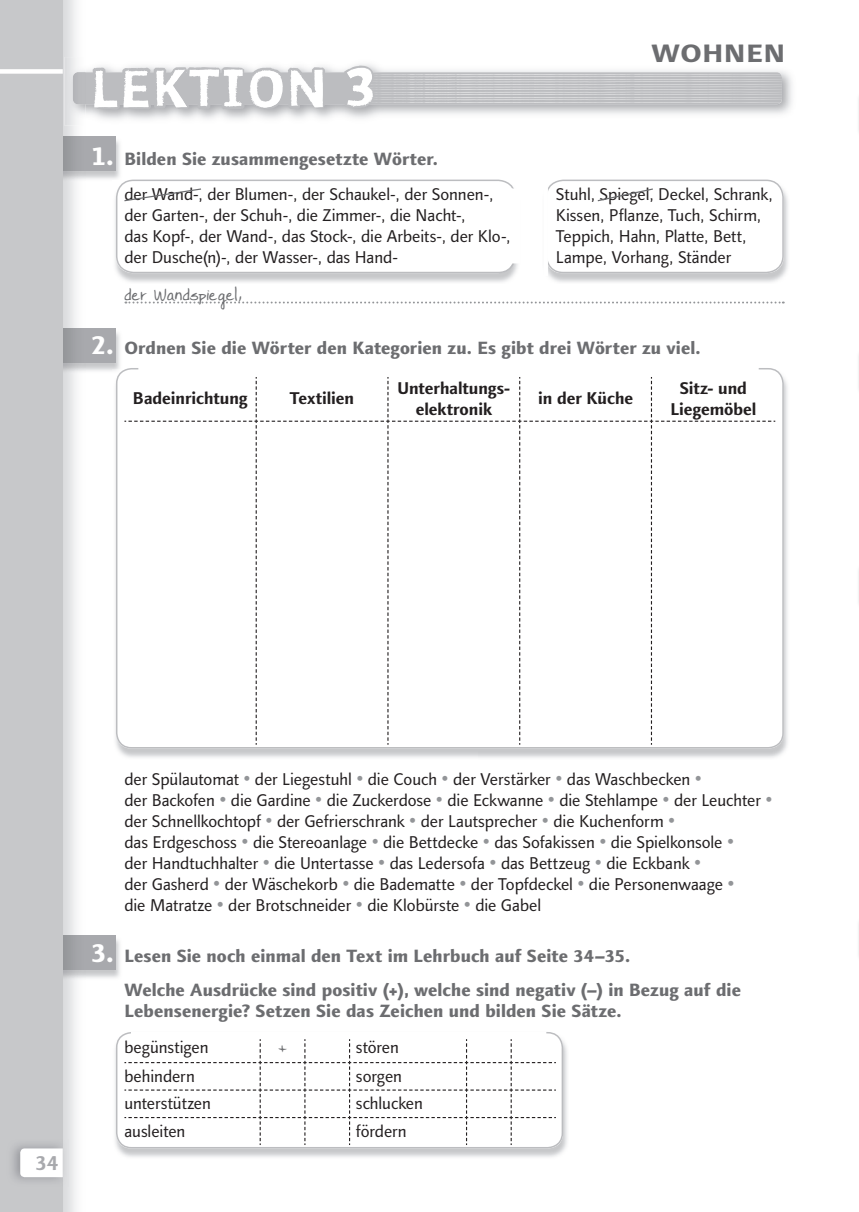
<style>
.page{position:relative;width:859px;height:1212px;background:#fff}
.page>*{position:absolute;margin:0;border:0;box-sizing:border-box;transform-origin:0 0}
.t1{font:27px "Bettys Hand H Demi uj";letter-spacing:.005em;color:#6c6d70}
.t2{font:25.5px "Finnegan Extra Bolduj";letter-spacing:.03em;color:#6c6d70;scale:1.1 1}
.t3{font:700 21px "Finnegan";color:#a8a9ad}
.t4{font:18px/33.8px "Finnegan Extra Bolduj";letter-spacing:.005em;color:#6c6d70}
.t5{font:17.25px/21px "Finnegan";letter-spacing:-.005em;color:#231f20}
.t6{font:700 17.25px/21px "Finnegan";color:#231f20;text-align:center}
.s1{font-size:27px;color:#fff}
</style>
<div class="page">
<div style="left:73px;top:72px;width:709px;height:32px;background:#bcbdc0;border-radius:5px"></div>
<svg style="left:91px;top:65px;width:235px;height:47px"></svg>
<svg style="left:344px;top:65px;width:438px;height:44px"></svg>
<img style="left:86px;top:140px;width:34px;height:39px">
<div style="left:1px;top:136px;width:115px;height:34px;background:#a8a9ad"></div>
<img style="left:86px;top:332px;width:34px;height:39px">
<div style="left:1px;top:328px;width:115px;height:35px;background:#a8a9ad"></div>
<img style="left:86px;top:939px;width:34px;height:39px">
<svg style="left:1px;top:935px;width:115px;height:34px;background:#a4a5a9"></svg>
<img style="left:115px;top:1040px;width:452px;height:117px">
<div style="left:116px;top:1031px;width:447px;height:117px;background:#fff;border-radius:15px"></div>
<div style="left:116px;top:1031px;width:447px;height:117px;border:2px solid #bcbdc0;border-radius:15px"></div>
<hr style="left:131px;top:1031px;width:415px;height:4px;background:#fff">
<img style="left:116px;top:369px;width:672px;height:389px">
<img style="left:548px;top:182px;width:240px;height:100px">
<div style="left:545px;top:180px;width:238px;height:93px;background:#fff;border-radius:17px"></div>
<div style="left:545px;top:179px;width:238px;height:94px;border:2px solid #bcbdc0;border-radius:17px"></div>
<div style="left:543px;top:183px;width:5px;height:93px;background:#fff"></div>
<img style="left:115px;top:182px;width:403px;height:100px">
<div style="left:116px;top:180px;width:398px;height:93px;background:#fff;border-radius:17px"></div>
<div style="left:116px;top:179px;width:400px;height:94px;border:2px solid #bcbdc0;border-radius:17px"></div>
<div style="left:511px;top:188px;width:9px;height:75px;background:#fff"></div>
<img style="left:73px;top:72px;width:13px;height:32px">
<div style="left:0;top:0;width:63px;height:1211px;background:#c7c8ca"></div>
<div style="left:0;top:69px;width:63px;height:5px;background:#fff"></div>
<img style="left:12px;top:1138px;width:56px;height:48px">
<svg style="left:20px;top:1148px;width:43px;height:28px"></svg>
<img style="left:858px;top:99px;width:1px;height:31px">
<img style="left:858px;top:356px;width:1px;height:32px">
<img style="left:858px;top:571px;width:1px;height:31px">
<img style="left:858px;top:924px;width:1px;height:31px">
<svg style="left:125px;top:301px;width:658px;height:2px"></svg>
<svg style="left:113px;top:369px;width:662px;height:375px"></svg>
<svg style="left:124px;top:1039px;width:432px;height:105px"></svg>
<svg style="left:124px;top:188px;width:77px;height:14px"></svg>
<svg style="left:597px;top:188px;width:56px;height:14px"></svg>
<h2 class="t2" style="left:651px;top:38px;width:123px">WOHNEN</h2>
<p class="t4" style="left:91px;top:142px;width:349px"><span class="s1">1.</span> Bilden Sie zusammengesetzte Wörter.</p>
<p class="t5" style="left:124px;top:184px;width:388px">der Wand-, der Blumen-, der Schaukel-, der Sonnen-, der Garten-, der Schuh-, die Zimmer-, die Nacht-,<br>das Kopf-, der Wand-, das Stock-, die Arbeits-, der Klo-, der Dusche(n)-, der Wasser-, das Hand-</p>
<p class="t5" style="left:556px;top:184px;width:219px">Stuhl, Spiegel, Deckel, Schrank,<br>Kissen, Pflanze, Tuch, Schirm,<br>Teppich, Hahn, Platte, Bett,<br>Lampe, Vorhang, Ständer</p>
<h1 class="t1" style="left:124px;top:281px;width:118px">der Wandspiegel,</h1>
<p class="t4" style="left:91px;top:331px;width:611px"><span class="s1">2.</span> Ordnen Sie die Wörter den Kategorien zu. Es gibt drei Wörter zu viel.</p>
<p class="t6" style="left:133px;top:388px;width:116px">Badeinrichtung</p>
<p class="t6" style="left:290px;top:388px;width:66px">Textilien</p>
<p class="t6" style="left:397px;top:377px;width:114px">Unterhaltungs&shy;elektronik</p>
<p class="t6" style="left:538px;top:388px;width:97px">in der Küche</p>
<p class="t6" style="left:670px;top:377px;width:87px">Sitz- und<br>Liegemöbel</p>
<p class="t3" style="left:35px;top:1149px;width:25px">34</p>
<p class="t5" style="left:124px;top:768px;width:638px">der Spülautomat der Liegestuhl die Couch der Verstärker das Waschbecken<br>der Backofen die Gardine die Zuckerdose die Eckwanne die Stehlampe der Leuchter der Schnellkochtopf der Gefrierschrank der Lautsprecher die Kuchenform<br>das Erdgeschoss die Stereoanlage die Bettdecke das Sofakissen die Spielkonsole<br>der Handtuchhalter die Untertasse das Ledersofa das Bettzeug die Eckbank<br>der Gasherd der Wäschekorb die Badematte der Topfdeckel die Personenwaage<br>die Matratze der Brotschneider die Klobürste die Gabel</p>
<p class="t4" style="left:124px;top:938px;width:618px;text-indent:-33px"><span class="s1">3.</span> Lesen Sie noch einmal den Text im Lehrbuch auf Seite 34–35.<br>Welche Ausdrücke sind positiv (+), welche sind negativ (–) in Bezug auf die</p>
<p class="t4" style="left:124px;top:993px;width:498px">Lebensenergie? Setzen Sie das Zeichen und bilden Sie Sätze.</p>
<p class="t5" style="left:124px;top:1036px;width:86px">begünstigen</p>
<h1 class="t1" style="left:278px;top:1035px;width:10px">+</h1>
<p class="t5" style="left:356px;top:1036px;width:44px">stören</p>
<p class="t5" style="left:124px;top:1065px;width:72px">behindern</p>
<p class="t5" style="left:356px;top:1065px;width:48px">sorgen</p>
<p class="t5" style="left:124px;top:1092px;width:88px">unterstützen</p>
<p class="t5" style="left:356px;top:1092px;width:68px">schlucken</p>
<p class="t5" style="left:124px;top:1119px;width:62px">ausleiten</p>
<p class="t5" style="left:356px;top:1119px;width:52px">fördern</p>
</div>
